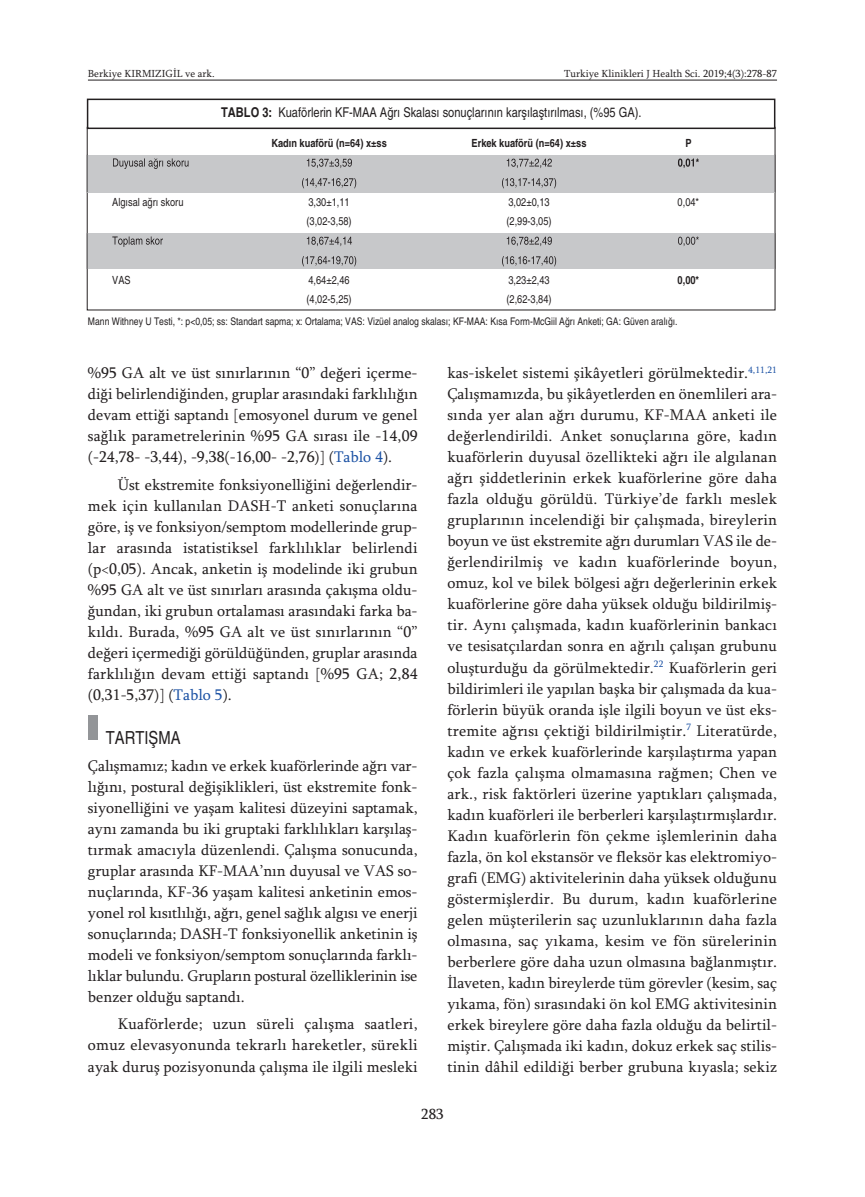
<style>
.page{position:relative;width:865px;height:1197px;background:#fff}
.page>*{position:absolute;margin:0;border:0;box-sizing:border-box;transform-origin:0 0}
.t1{font:condensed 18px "Helvetica";color:#231f20}
.t2{font:15.75px/21px "Sylfaen";letter-spacing:.005em;color:#231f20;text-align:justify}
.t3{font:15px "Sylfaen";color:#231f20}
.t4{font:condensed 13.5px "Helvetica";color:#231f20}
.t5{font:condensed 11.25px "Helvetica";color:#231f20}
.t6{font:700 condensed 11.25px "Helvetica";color:#231f20}
.t7{font:condensed 10.5px "Helvetica";color:#231f20}
.t8{font:10.5px "Sylfaen";color:#231f20}
.s1{font-weight:700}
.s2{color:#1c52a4}
</style>
<div class="page">
<hr style="left:88px;top:80px;width:689px;height:1px;background:#231f20">
<div style="left:88px;top:715px;width:9px;height:25px;background:#939598"></div>
<div style="left:87px;top:99px;width:688px;height:30px;border:2px solid #231f20"></div>
<div style="left:88px;top:155px;width:686px;height:37px;background:#c7c8ca"></div>
<hr style="left:775px;top:155px;width:1px;height:37px;background:#231f20">
<hr style="left:87px;top:155px;width:1px;height:37px;background:#231f20">
<hr style="left:774px;top:155px;width:1px;height:37px;background:#231f20">
<svg style="left:113px;top:158px;width:50px;height:11px"></svg>
<svg style="left:678px;top:158px;width:21px;height:10px"></svg>
<svg style="left:302px;top:178px;width:228px;height:10px"></svg>
<div style="left:88px;top:233px;width:686px;height:36px;background:#c7c8ca"></div>
<hr style="left:775px;top:233px;width:1px;height:36px;background:#231f20">
<hr style="left:87px;top:233px;width:1px;height:36px;background:#231f20">
<hr style="left:774px;top:233px;width:1px;height:36px;background:#231f20">
<svg style="left:112px;top:236px;width:204px;height:11px"></svg>
<svg style="left:302px;top:256px;width:223px;height:10px"></svg>
<p class="t8" style="left:88px;top:67px;width:128px">Berkiye KIRMIZIGİL ve ark.</p>
<p class="t8" style="left:564px;top:67px;width:214px">Turkiye Klinikleri J Health Sci. 2019;4(3):278-87</p>
<p class="t4" style="left:221px;top:104px;width:422px"><span class="s1">TABLO 3:</span> Kuaförlerin KF-MAA Ağrı Skalası sonuçlarının karşılaştırılması, (%95 GA).</p>
<p class="t6" style="left:271px;top:136px;width:117px">Kadın kuaförü (n=64) x±ss</p>
<p class="t6" style="left:471px;top:136px;width:116px">Erkek kuaförü (n=64) x±ss</p>
<p class="t6" style="left:685px;top:136px;width:8px">P</p>
<p class="t5" style="left:112px;top:195px;width:73px">Algısal ağrı skoru</p>
<p class="t5" style="left:308px;top:195px;width:43px">3,30±1,11</p>
<p class="t5" style="left:508px;top:195px;width:43px">3,02±0,13</p>
<p class="t5" style="left:677px;top:195px;width:23px">0,04*</p>
<p class="t5" style="left:306px;top:214px;width:47px">(3,02-3,58)</p>
<p class="t5" style="left:506px;top:214px;width:47px">(2,99-3,05)</p>
<p class="t5" style="left:112px;top:273px;width:20px">VAS</p>
<p class="t5" style="left:308px;top:273px;width:43px">4,64±2,46</p>
<p class="t5" style="left:508px;top:273px;width:43px">3,23±2,43</p>
<p class="t6" style="left:677px;top:273px;width:23px">0,00*</p>
<p class="t5" style="left:306px;top:292px;width:47px">(4,02-5,25)</p>
<p class="t5" style="left:506px;top:292px;width:47px">(2,62-3,84)</p>
<p class="t7" style="left:88px;top:315px;width:591px">Mann Withney U Testi, *: p&lt;0,05; ss: Standart sapma; x: Ortalama; VAS: Vizüel analog skalası; KF-MAA: Kısa Form-McGiil Ağrı Anketi; GA: Güven aralığı.</p>
<p class="t2" style="left:88px;top:362px;width:331px">%95 GA alt ve üst sınırlarının “0” değeri içerme&shy;diği belirlendiğinden, gruplar arasındaki farklılığın devam ettiği saptandı [emosyonel durum ve genel sağlık parametrelerinin %95 GA sırası ile -14,09 (-24,78- -3,44), -9,38(-16,00- -2,76)] (<span class="s2">Tablo 4</span>).</p>
<p class="t2" style="left:88px;top:474px;width:331px;text-indent:30px">Üst ekstremite fonksiyonelliğini değerlendir&shy;mek için kullanılan DASH-T anketi sonuçlarına göre, iş ve fonksiyon/semptom modellerinde grup&shy;lar arasında istatistiksel farklılıklar belirlendi (p&lt;0,05). Ancak, anketin iş modelinde iki grubun %95 GA alt ve üst sınırları arasında çakışma oldu&shy;ğundan, iki grubun ortalaması arasındaki farka ba&shy;kıldı. Burada, %95 GA alt ve üst sınırlarının “0” değeri içermediği görüldüğünden, gruplar arasında farklılığın devam ettiği saptandı [%95 GA; 2,84 (0,31-5,37)] (<span class="s2">Tablo 5</span>).</p>
<p class="t1" style="left:106px;top:726px;width:76px">TARTIŞMA</p>
<p class="t2" style="left:88px;top:755px;width:331px">Çalışmamız; kadın ve erkek kuaförlerinde ağrı var&shy;lığını, postural değişiklikleri, üst ekstremite fonk&shy;siyonelliğini ve yaşam kalitesi düzeyini saptamak, aynı zamanda bu iki gruptaki farklılıkları karşılaş&shy;tırmak amacıyla düzenlendi. Çalışma sonucunda, gruplar arasında KF-MAA’nın duyusal ve VAS so&shy;nuçlarında, KF-36 yaşam kalitesi anketinin emos&shy;yonel rol kısıtlılığı, ağrı, genel sağlık algısı ve enerji sonuçlarında; DASH-T fonksiyonellik anketinin iş modeli ve fonksiyon/semptom sonuçlarında farklı&shy;lıklar bulundu. Grupların postural özelliklerinin ise benzer olduğu saptandı.</p>
<p class="t2" style="left:88px;top:1013px;width:331px;text-indent:30px">Kuaförlerde; uzun süreli çalışma saatleri, omuz elevasyonunda tekrarlı hareketler, sürekli ayak duruş pozisyonunda çalışma ile ilgili mesleki</p>
<p class="t2" style="left:447px;top:362px;width:331px">kas-iskelet sistemi şikâyetleri görülmektedir.<sup>4,11,21<br></sup>Çalışmamızda, bu şikâyetlerden en önemlileri ara&shy;sında yer alan ağrı durumu, KF-MAA anketi ile değerlendirildi. Anket sonuçlarına göre, kadın kuaförlerin duyusal özellikteki ağrı ile algılanan ağrı şiddetlerinin erkek kuaförlerine göre daha fazla olduğu görüldü. Türkiye’de farklı meslek gruplarının incelendiği bir çalışmada, bireylerin boyun ve üst ekstremite ağrı durumları VAS ile de&shy;ğerlendirilmiş ve kadın kuaförlerinde boyun, omuz, kol ve bilek bölgesi ağrı değerlerinin erkek kuaförlerine göre daha yüksek olduğu bildirilmiş&shy;tir. Aynı çalışmada, kadın kuaförlerinin bankacı ve tesisatçılardan sonra en ağrılı çalışan grubunu oluşturduğu da görülmektedir.<sup>22</sup> Kuaförlerin geri bildirimleri ile yapılan başka bir çalışmada da kua&shy;förlerin büyük oranda işle ilgili boyun ve üst eks&shy;tremite ağrısı çektiği bildirilmiştir.<sup>7</sup> Literatürde, kadın ve erkek kuaförlerinde karşılaştırma yapan çok fazla çalışma olmamasına rağmen; Chen ve ark., risk faktörleri üzerine yaptıkları çalışmada, kadın kuaförleri ile berberleri karşılaştırmışlardır.<br>Kadın kuaförlerin fön çekme işlemlerinin daha fazla, ön kol ekstansör ve fleksör kas elektromiyo&shy;grafi (EMG) aktivitelerinin daha yüksek olduğunu göstermişlerdir. Bu durum, kadın kuaförlerine gelen müşterilerin saç uzunluklarının daha fazla olmasına, saç yıkama, kesim ve fön sürelerinin berberlere göre daha uzun olmasına bağlanmıştır.<br>İlaveten, kadın bireylerde tüm görevler (kesim, saç yıkama, fön) sırasındaki ön kol EMG aktivitesinin erkek bireylere göre daha fazla olduğu da belirtil&shy;miştir. Çalışmada iki kadın, dokuz erkek saç stilis&shy;tinin dâhil edildiği berber grubuna kıyasla; sekiz</p>
<p class="t3" style="left:421px;top:1104px;width:24px">283</p>
</div>
